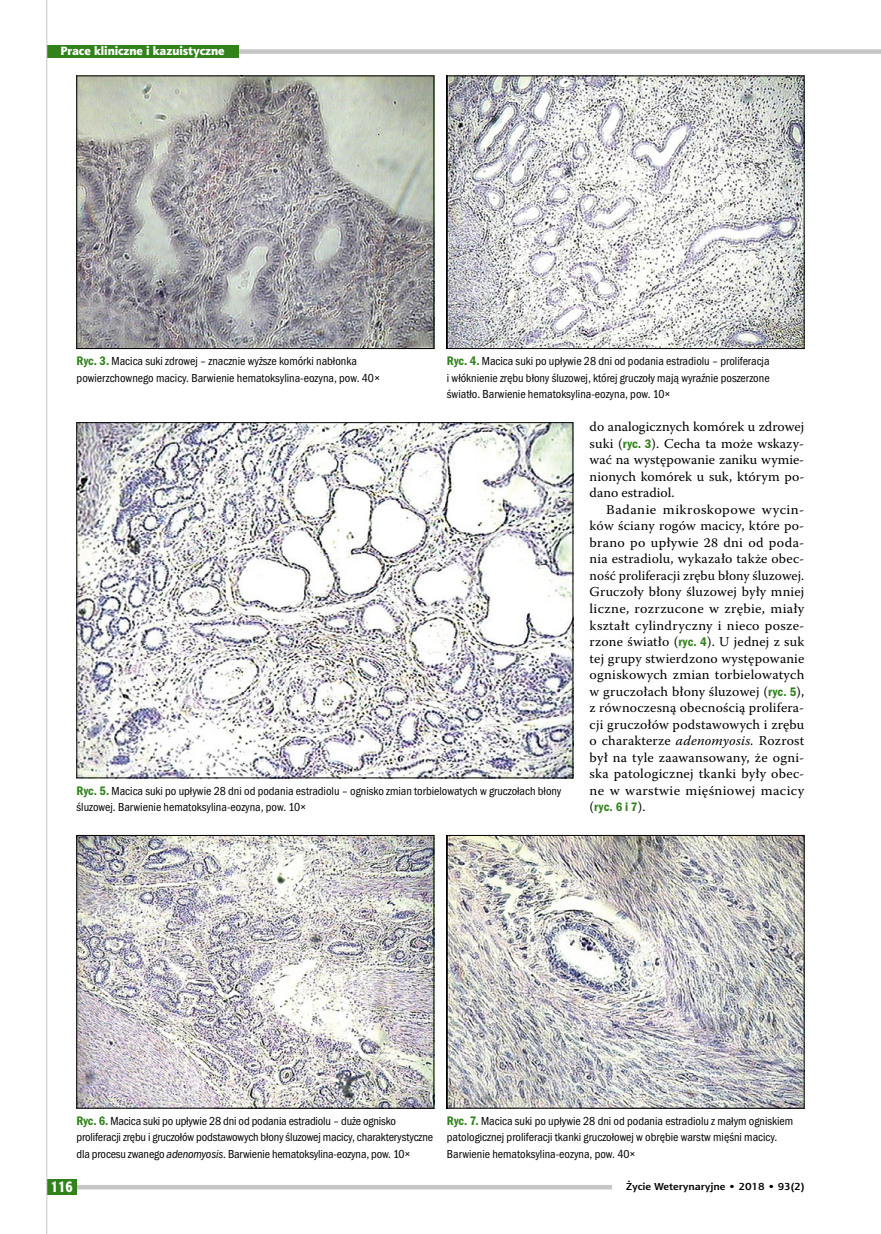
<style>
.page{position:relative;width:881px;height:1234px;background:#fff}
.page>*{position:absolute;margin:0;border:0;box-sizing:border-box;transform-origin:0 0}
.t1{font:15px "Aerton Cnd EFN Black";color:#fff}
.t2{font:13.5px/16.5px "Warnock Pro";letter-spacing:.015em;color:#000;text-align:justify;scale:1.05 1}
.t3{font:13.5px/16.5px "Warnock Pro";letter-spacing:.015em;color:#000;text-align:justify}
.t4{font:12.75px "Franklin Got Itc TOT Dem Con";color:#32821c}
.t5{font:12px/16.5px "Franklin Got Itc TOT Boo Con";color:#000}
.t6{font:12px "Aerton EFN Black";color:#fff}
.t7{font:700 10.2px "Aerton EFN";color:#000;scale:1.11 1}
.s1{font-family:"Franklin Got Itc TOT Dem Con";font-size:12.75px;color:#32821c}
.s2{font-style:italic}
.s3{font-family:"Warnock Pro";font-size:13.5px;color:#000}
.s4{font-family:"Franklin Gothic CEEF";font-style:italic;font-stretch:condensed}
</style>
<div class="page">
<img style="left:79px;top:78px;width:353px;height:269px">
<div style="left:77px;top:76px;width:357px;height:273px;border:1px solid #000"></div>
<img style="left:79px;top:837px;width:353px;height:269px">
<div style="left:77px;top:835px;width:357px;height:273px;border:1px solid #000"></div>
<img style="left:79px;top:424px;width:492px;height:352px">
<img style="left:448px;top:78px;width:354px;height:269px">
<div style="left:446px;top:76px;width:358px;height:273px;border:1px solid #000"></div>
<img style="left:448px;top:837px;width:354px;height:269px">
<div style="left:446px;top:835px;width:358px;height:273px;border:1px solid #000"></div>
<div style="left:47px;top:49px;width:833px;height:5px;background:#c6c6c5"></div>
<div style="left:47px;top:45px;width:191px;height:13px;background:#32821c"></div>
<div style="left:47px;top:1184px;width:565px;height:5px;background:#c6c6c5"></div>
<div style="left:47px;top:1178px;width:30px;height:15px;background:#32821c"></div>
<hr style="left:46px;top:0;width:1px;height:1233px;background:#c6c6c5">
<p class="t6" style="left:60px;top:43px;width:166px">Prace kliniczne i kazuistyczne</p>
<p class="t5" style="left:77px;top:353px;width:305px"><span class="s1">Ryc. 3.</span> Macica suki zdrowej – znacznie wyższe komórki nabłonka powierzchownego macicy. Barwienie hematoksylina‑eozyna, pow. 40×</p>
<p class="t5" style="left:446px;top:353px;width:324px;text-align:justify"><span class="s1">Ryc. 4.</span> Macica suki po upływie 28 dni od podania estradiolu – proliferacja i włóknienie zrębu błony śluzowej, której gruczoły mają wyraźnie poszerzone światło. Barwienie hematoksylina-eozyna, pow. 10×</p>
<p class="t5" style="left:77px;top:782px;width:486px"><span class="s1">Ryc. 5.</span> Macica suki po upływie 28 dni od podania estradiolu – ognisko zmian torbielowatych w gruczołach błony śluzowej. Barwienie hematoksylina-eozyna, pow. 10×</p>
<p class="t3" style="left:589px;top:418px;width:216px">do analogicznych komórek u zdrowej suki (<span class="s1">ryc. 3</span>). Cecha ta może wskazy&shy;wać na występowanie zaniku wymie&shy;nionych komórek u suk, którym po&shy;dano estradiol.</p>
<p class="t2" style="left:589px;top:501px;width:206px;text-indent:16px">Badanie mikroskopowe wycin&shy;ków ściany rogów macicy, które po&shy;brano po upływie 28 dni od poda&shy;nia estradiolu, wykazało także obec&shy;ność proliferacji zrębu błony śluzowej.<br>Gruczoły błony śluzowej były mniej liczne, rozrzucone w zrębie, miały kształt cylindryczny i nieco posze&shy;rzone światło (<span class="s1">ryc. 4</span>). U jednej z suk tej grupy stwierdzono występowanie ogniskowych zmian torbielowatych w gruczołach błony śluzowej (<span class="s1">ryc. 5</span>), z równoczesną obecnością prolifera&shy;cji gruczołów podstawowych i zrębu o charakterze <span class="s2">adenomyosis.</span> Rozrost był na tyle zaawansowany, że ogni&shy;ska patologicznej tkanki były obec&shy;ne w warstwie mięśniowej macicy</p>
<p class="t4" style="left:589px;top:799px;width:57px"><span class="s3">(</span>ryc. 6 i 7<span class="s3">).</span></p>
<p class="t5" style="left:77px;top:1112px;width:358px"><span class="s1">Ryc. 6.</span> Macica suki po upływie 28 dni od podania estradiolu – duże ognisko proliferacji zrębu i gruczołów podstawowych błony śluzowej macicy, charakterystyczne dla procesu zwanego <span class="s4">adenomyosis</span>. Barwienie hematoksylina-eozyna, pow. 10×</p>
<p class="t5" style="left:446px;top:1112px;width:348px"><span class="s1">Ryc. 7.</span> Macica suki po upływie 28 dni od podania estradiolu z małym ogniskiem patologicznej proliferacji tkanki gruczołowej w obrębie warstw mięśni macicy.<br>Barwienie hematoksylina-eozyna, pow. 40×</p>
<p class="t1" style="left:51px;top:1177px;width:23px">116</p>
<p class="t7" style="left:626px;top:1180px;width:162px">Życie Weterynaryjne • 2018 • 93(2)</p>
</div>
